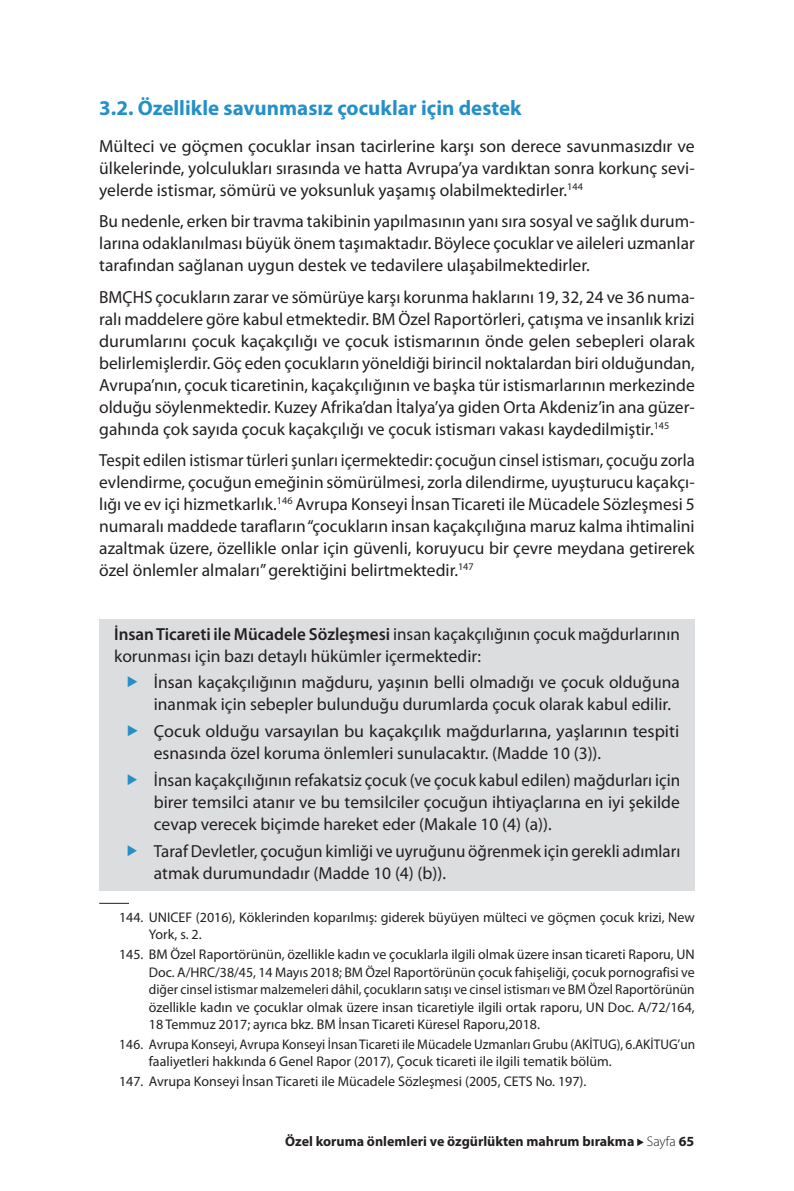
<style>
.page{position:relative;width:794px;height:1191px;background:#fff}
.page>*{position:absolute;margin:0;border:0;box-sizing:border-box;transform-origin:0 0}
.ST_04_02_N_-0_ENG_ve{font:700 21px "Myriad Pro";color:#2590c8}
._02_Tx_filet_JUSTIFI{font:17.5px/21.9px "Myriad Pro";color:#231f20;text-align:justify}
._03_Énumération_ENG{font:17.5px/21.9px "Myriad Pro";color:#231f20}
._02_Tx_filet_JUSTIFI-2{font:17.5px/21.9px "Myriad Pro";color:#231f20;text-align:justify;scale:.96 1}
._02_Tx_Encadre{font:17.5px/21.9px "Myriad Pro";color:#231f20}
._05_Notes_ENG{font:14px/17.5px "Myriad Pro";color:#231f20}
._05_Notes_ENG-2{font:14px/17.5px "Myriad Pro";color:#231f20;scale:.95 1}
.t1{font:700 14px "Myriad Pro";color:#231f20}
.s1{font-weight:600}
.s2{font-weight:300}
</style>
<div class="page">
<svg style="left:637px;top:1138px;width:7px;height:8px"></svg>
<div style="left:99px;top:619px;width:595px;height:54px;background:#dcdddf"></div>
<div style="left:99px;top:667px;width:595px;height:55px;background:#dcdddf"></div>
<div style="left:99px;top:716px;width:595px;height:55px;background:#dcdddf"></div>
<div style="left:99px;top:765px;width:595px;height:76px;background:#dcdddf"></div>
<div style="left:99px;top:835px;width:595px;height:55px;background:#dcdddf"></div>
<hr style="left:99px;top:903px;width:30px;height:1px;background:#231f20">
<p class="ST_04_02_N_-0_ENG_ve" style="left:99px;top:94px;width:424px">3.2. Özellikle savunmasız çocuklar için destek</p>
<p class="_02_Tx_filet_JUSTIFI" style="left:99px;top:135px;width:597px">Mülteci ve göçmen çocuklar insan tacirlerine karşı son derece savunmasızdır ve ülkelerinde, yolculukları sırasında ve hatta Avrupa’ya vardıktan sonra korkunç sevi&shy;yelerde istismar, sömürü ve yoksunluk yaşamış olabilmektedirler.<sup>144</sup></p>
<p class="_02_Tx_filet_JUSTIFI" style="left:99px;top:210px;width:597px">Bu nedenle, erken bir travma takibinin yapılmasının yanı sıra sosyal ve sağlık durum&shy;larına odaklanılması büyük önem taşımaktadır. Böylece çocuklar ve aileleri uzmanlar tarafından sağlanan uygun destek ve tedavilere ulaşabilmektedirler.</p>
<p class="_02_Tx_filet_JUSTIFI" style="left:99px;top:286px;width:597px">BMÇHS çocukların zarar ve sömürüye karşı korunma haklarını 19, 32, 24 ve 36 numa&shy;ralı maddelere göre kabul etmektedir. BM Özel Raportörleri, çatışma ve insanlık krizi durumlarını çocuk kaçakçılığı ve çocuk istismarının önde gelen sebepleri olarak belirlemişlerdir. Göç eden çocukların yöneldiği birincil noktalardan biri olduğundan, Avrupa’nın, çocuk ticaretinin, kaçakçılığının ve başka tür istismarlarının merkezinde olduğu söylenmektedir. Kuzey Afrika’dan İtalya’ya giden Orta Akdeniz’in ana güzer&shy;gahında çok sayıda çocuk kaçakçılığı ve çocuk istismarı vakası kaydedilmiştir.<sup>145</sup></p>
<p class="_02_Tx_filet_JUSTIFI-2" style="left:99px;top:449px;width:622px">Tespit edilen istismar türleri şunları içermektedir: çocuğun cinsel istismarı, çocuğu zorla evlendirme, çocuğun emeğinin sömürülmesi, zorla dilendirme, uyuşturucu kaçakçı&shy;lığı ve ev içi hizmetkarlık.<sup>146</sup> Avrupa Konseyi İnsan Ticareti ile Mücadele Sözleşmesi 5 numaralı maddede tarafların “çocukların insan kaçakçılığına maruz kalma ihtimalini azaltmak üzere, özellikle onlar için güvenli, koruyucu bir çevre meydana getirerek özel önlemler almaları” gerektiğini belirtmektedir.<sup>147</sup></p>
<p class="_02_Tx_Encadre" style="left:114px;top:622px;width:567px"><span class="s1">İnsan Ticareti ile Mücadele Sözleşmesi</span> insan kaçakçılığının çocuk mağdurlarının korunması için bazı detaylı hükümler içermektedir:</p>
<p class="_03_Énumération_ENG" style="left:154px;top:671px;width:527px">İnsan kaçakçılığının mağduru, yaşının belli olmadığı ve çocuk olduğuna inanmak için sebepler bulunduğu durumlarda çocuk olarak kabul edilir.</p>
<p class="_03_Énumération_ENG" style="left:154px;top:720px;width:527px">Çocuk olduğu varsayılan bu kaçakçılık mağdurlarına, yaşlarının tespiti esnasında özel koruma önlemleri sunulacaktır. (Madde 10 (3)).</p>
<p class="_03_Énumération_ENG" style="left:154px;top:769px;width:528px;text-align:justify">İnsan kaçakçılığının refakatsiz çocuk (ve çocuk kabul edilen) mağdurları için birer temsilci atanır ve bu temsilciler çocuğun ihtiyaçlarına en iyi şekilde cevap verecek biçimde hareket eder (Makale 10 (4) (a)).</p>
<p class="_03_Énumération_ENG" style="left:154px;top:839px;width:528px">Taraf Devletler, çocuğun kimliği ve uyruğunu öğrenmek için gerekli adımları atmak durumundadır (Madde 10 (4) (b)).</p>
<p class="_05_Notes_ENG" style="left:149px;top:908px;width:547px;text-indent:-30px">144. UNICEF (2016), Köklerinden koparılmış: giderek büyüyen mülteci ve göçmen çocuk krizi, New<br>York, s. 2.</p>
<p class="_05_Notes_ENG" style="left:149px;top:945px;width:547px;text-align:justify;text-indent:-30px">145. BM Özel Raportörünün, özellikle kadın ve çocuklarla ilgili olmak üzere insan ticareti Raporu, UN Doc. A/HRC/38/45, 14 Mayıs 2018; BM Özel Raportörünün çocuk fahişeliği, çocuk pornografisi ve diğer cinsel istismar malzemeleri dâhil, çocukların satışı ve cinsel istismarı ve BM Özel Raportörünün özellikle kadın ve çocuklar olmak üzere insan ticaretiyle ilgili ortak raporu, UN Doc. A/72/164, 18 Temmuz 2017; ayrıca bkz. BM İnsan Ticareti Küresel Raporu,2018.</p>
<p class="_05_Notes_ENG-2" style="left:149px;top:1035px;width:576px;text-indent:-30px">146. Avrupa Konseyi, Avrupa Konseyi İnsan Ticareti ile Mücadele Uzmanları Grubu (AKİTUG), 6.AKİTUG’un faaliyetleri hakkında 6 Genel Rapor (2017), Çocuk ticareti ile ilgili tematik bölüm.</p>
<p class="_05_Notes_ENG" style="left:119px;top:1072px;width:469px">147. Avrupa Konseyi İnsan Ticareti ile Mücadele Sözleşmesi (2005, CETS No. 197).</p>
<p class="t1" style="left:285px;top:1132px;width:411px">Özel koruma önlemleri ve özgürlükten mahrum bırakma <span class="s2">Sayfa</span> 65</p>
</div>
